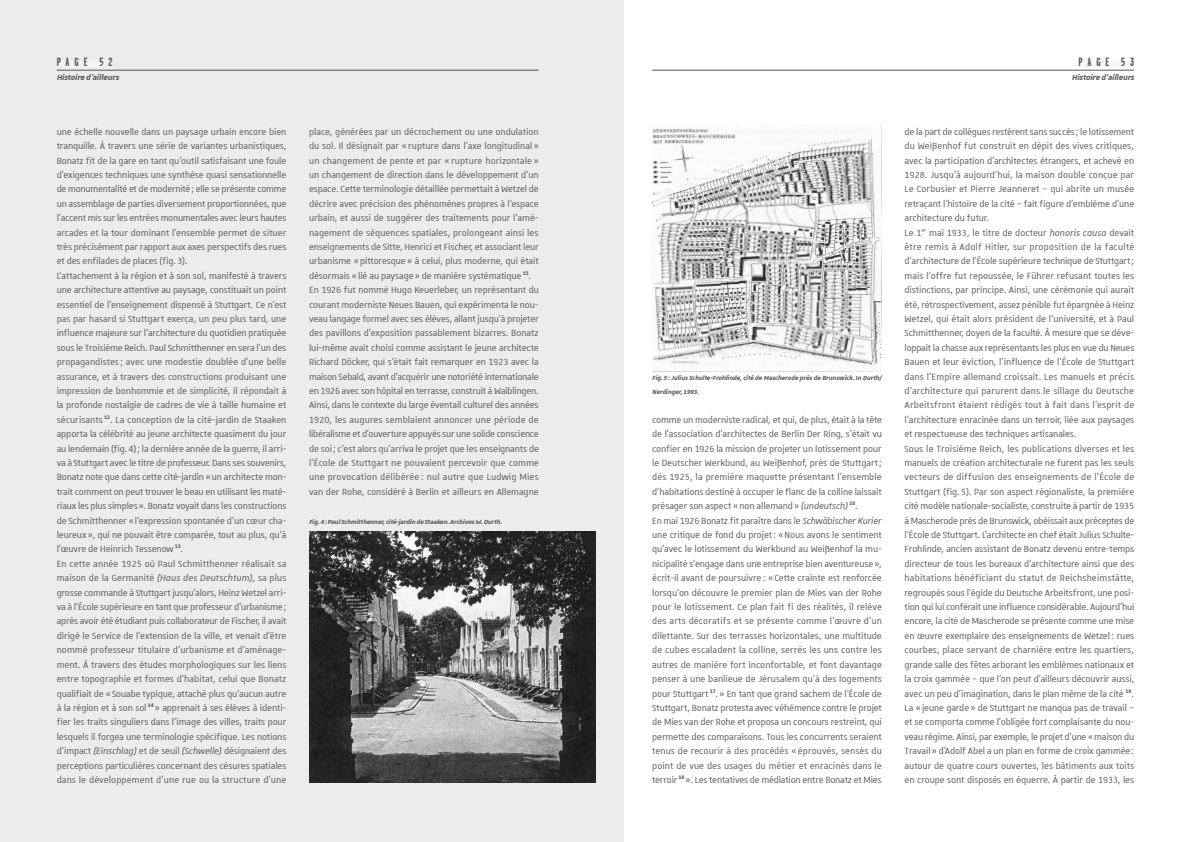
<style>
.page{position:relative;width:1191px;height:842px;background:#fff}
.page>*{position:absolute;margin:0;border:0;box-sizing:border-box;transform-origin:0 0}
.t1{font:12px/14.4px "Unistra A";letter-spacing:-.01em;color:#57585a;scale:.95 1}
.t2{font:700 12px "Garage Gothic";letter-spacing:.405em;color:#57585a}
.t3{font:italic 700 10px "Unistra A";color:#57585a}
.t4{font:italic 700 8px/14.4px "Unistra A";color:#57585a}
.s1{font-style:italic}
.s2{font-style:normal}
</style>
<div class="page">
<div style="left:0;top:0;width:624px;height:842px;background:#ececee"></div>
<hr style="left:57px;top:70px;width:482px;height:1px;background:#57585a">
<hr style="left:652px;top:70px;width:482px;height:1px;background:#57585a">
<svg style="left:57px;top:61px;width:50px;height:6px"></svg>
<svg style="left:1084px;top:61px;width:50px;height:6px"></svg>
<img style="left:309px;top:531px;width:286px;height:252px">
<img style="left:652px;top:124px;width:230px;height:241px">
<p class="t2" style="left:57px;top:56px;width:57px">PAGE 52</p>
<p class="t2" style="left:1078px;top:56px;width:57px">PAGE 53</p>
<p class="t3" style="left:57px;top:72px;width:66px">Histoire d’ailleurs</p>
<p class="t1" style="left:57px;top:124px;width:243px">une échelle nouvelle dans un paysage urbain encore bien tranquille. À travers une série de variantes urbanistiques, Bonatz fit de la gare en tant qu’outil satisfaisant une foule d’exigences techniques une synthèse quasi sensationnelle de monumentalité et de modernité; elle se présente comme un assemblage de parties diversement proportionnées, que l’accent mis sur les entrées monumentales avec leurs hautes arcades et la tour dominant l’ensemble permet de situer très précisément par rapport aux axes perspectifs des rues et des enfilades de places (fig.3).<br>L’attachement à la région et à son sol, manifesté à travers une architecture attentive au paysage, constituait un point essentiel de l’enseignement dispensé à Stuttgart. Ce n’est pas par hasard si Stuttgart exerça, un peu plus tard, une influence majeure sur l’architecture du quotidien pratiquée sous le Troisième Reich. Paul Schmitthenner en sera l’un des propagandistes; avec une modestie doublée d’une belle assurance, et à travers des constructions produisant une impression de bonhommie et de simplicité, il répondait à la profonde nostalgie de cadres de vie à taille humaine et sécurisants <sup>12</sup>. La conception de la cité-jardin de Staaken apporta la célébrité au jeune architecte quasiment du jour au lendemain (fig.4); la dernière année de la guerre, il arri&shy;va à Stuttgart avec le titre de professeur. Dans ses souvenirs, Bonatz note que dans cette cité-jardin «un architecte mon&shy;trait comment on peut trouver le beau en utilisant les maté&shy;riaux les plus simples». Bonatz voyait dans les constructions de Schmitthenner «l’expression spontanée d’un cœur cha&shy;leureux», qui ne pouvait être comparée, tout au plus, qu’à l’œuvre de Heinrich Tessenow <sup>13</sup>.<br>En cette année 1925 où Paul Schmitthenner réalisait sa maison de la Germanité <span class="s1">(Haus des Deutschtum)</span>, sa plus grosse commande à Stuttgart jusqu’alors, Heinz Wetzel arri&shy;va à l’École supérieure en tant que professeur d’urbanisme; après avoir été étudiant puis collaborateur de Fischer, il avait dirigé le Service de l’extension de la ville, et venait d’être nommé professeur titulaire d’urbanisme et d’aménage&shy;ment. À travers des études morphologiques sur les liens entre topographie et formes d’habitat, celui que Bonatz qualifiait de «Souabe typique, attaché plus qu’aucun autre à la région et à son sol <sup>14</sup> » apprenait à ses élèves à identi&shy;fier les traits singuliers dans l’image des villes, traits pour lesquels il forgea une terminologie spécifique. Les notions d’impact <span class="s1">(Einschlag)</span> et de seuil <span class="s1">(Schwelle)</span> désignaient des perceptions particulières concernant des césures spatiales dans le développement d’une rue ou la structure d’une</p>
<p class="t1" style="left:309px;top:124px;width:243px">place, générées par un décrochement ou une ondulation du sol. Il désignait par « rupture dans l’axe longitudinal » un changement de pente et par « rupture horizontale » un changement de direction dans le développement d’un espace. Cette terminologie détaillée permettait à Wetzel de décrire avec précision des phénomènes propres à l’espace urbain, et aussi de suggérer des traitements pour l’amé&shy;nagement de séquences spatiales, prolongeant ainsi les enseignements de Sitte, Henrici et Fischer, et associant leur urbanisme «pittoresque» à celui, plus moderne, qui était désormais «lié au paysage» de manière systématique <sup>15</sup>.<br>En 1926 fut nommé Hugo Keuerleber, un représentant du courant moderniste Neues Bauen, qui expérimenta le nou&shy;veau langage formel avec ses élèves, allant jusqu’à projeter des pavillons d’exposition passablement bizarres. Bonatz lui-même avait choisi comme assistant le jeune architecte Richard Döcker, qui s’était fait remarquer en 1923 avec la maison Sebald, avant d’acquérir une notoriété internationale en 1926 avec son hôpital en terrasse, construit à Waiblingen.<br>Ainsi, dans le contexte du large éventail culturel des années 1920, les augures semblaient annoncer une période de libéralisme et d’ouverture appuyés sur une solide conscience de soi; c’est alors qu’arriva le projet que les enseignants de l’École de Stuttgart ne pouvaient percevoir que comme une provocation délibérée : nul autre que Ludwig Mies van der Rohe, considéré à Berlin et ailleurs en Allemagne</p>
<p class="t4" style="left:309px;top:514px;width:196px">Fig.4:PaulSchmitthenner,cité-jardin de Staaken.ArchivesW.Durth.</p>
<p class="t4" style="left:652px;top:370px;width:233px">Fig.5:JuliusSchulte-Frohlinde,cité de Mascherode prèsde Brunswick.<span class="s2">I n</span> Durth/<br>Nerdinger,1993.</p>
<p class="t1" style="left:652px;top:412px;width:243px">comme un moderniste radical, et qui, de plus, était à la tête de l’association d’architectes de Berlin Der Ring, s’était vu confier en 1926 la mission de projeter un lotissement pour le Deutscher Werkbund, au Weißenhof, près de Stuttgart; dès 1925, la première maquette présentant l’ensemble d’habitations destiné à occuper le flanc de la colline laissait présager son aspect «non allemand» <span class="s1">(undeutsch)</span> <sup>16</sup>.<br>En mai 1926 Bonatz fit paraître dans le <span class="s1">Schwäbischer Kurier </span>une critique de fond du projet: «Nous avons le sentiment qu’avec le lotissement du Werkbund au Weißenhof la mu&shy;nicipalité s’engage dans une entreprise bien aventureuse», écrit-il avant de poursuivre : « Cette crainte est renforcée lorsqu’on découvre le premier plan de Mies van der Rohe pour le lotissement. Ce plan fait fi des réalités, il relève des arts décoratifs et se présente comme l’œuvre d’un dilettante. Sur des terrasses horizontales, une multitude de cubes escaladent la colline, serrés les uns contre les autres de manière fort inconfortable, et font davantage penser à une banlieue de Jérusalem qu’à des logements pour Stuttgart <sup>17</sup>.» En tant que grand sachem de l’École de Stuttgart, Bonatz protesta avec véhémence contre le projet de Mies van der Rohe et proposa un concours restreint, qui permette des comparaisons. Tous les concurrents seraient tenus de recourir à des procédés « éprouvés, sensés du point de vue des usages du métier et enracinés dans le terroir <sup>18</sup> ». Les tentatives de médiation entre Bonatz et Mies</p>
<p class="t3" style="left:1072px;top:72px;width:66px">Histoire d’ailleurs</p>
<p class="t1" style="left:904px;top:124px;width:243px">de la part de collègues restèrent sans succès; le lotissement du Weißenhof fut construit en dépit des vives critiques, avec la participation d’architectes étrangers, et achevé en 1928. Jusqu’à aujourd’hui, la maison double conçue par Le Corbusier et Pierre Jeanneret – qui abrite un musée retraçant l’histoire de la cité – fait figure d’emblème d’une architecture du futur.<br>Le 1<sup>er</sup> mai 1933, le titre de docteur <span class="s1">honoris causa</span> devait être remis à Adolf Hitler, sur proposition de la faculté d’architecture de l’École supérieure technique de Stuttgart; mais l’offre fut repoussée, le Führer refusant toutes les distinctions, par principe. Ainsi, une cérémonie qui aurait été, rétrospectivement, assez pénible fut épargnée à Heinz Wetzel, qui était alors président de l’université, et à Paul Schmitthenner, doyen de la faculté. À mesure que se déve&shy;loppait la chasse aux représentants les plus en vue du Neues Bauen et leur éviction, l’influence de l’École de Stuttgart dans l’Empire allemand croissait. Les manuels et précis d’architecture qui parurent dans le sillage du Deutsche Arbeitsfront étaient rédigés tout à fait dans l’esprit de l’architecture enracinée dans un terroir, liée aux paysages et respectueuse des techniques artisanales.<br>Sous le Troisième Reich, les publications diverses et les manuels de création architecturale ne furent pas les seuls vecteurs de diffusion des enseignements de l’École de Stuttgart (fig. 5). Par son aspect régionaliste, la première cité modèle nationale-socialiste, construite à partir de 1935 à Mascherode près de Brunswick, obéissait aux préceptes de l’École de Stuttgart. L’architecte en chef était Julius Schulte-Frohlinde, ancien assistant de Bonatz devenu entre-temps directeur de tous les bureaux d’architecture ainsi que des habitations bénéficiant du statut de Reichsheimstätte, regroupés sous l’égide du Deutsche Arbeitsfront, une posi&shy;tion qui lui conférait une influence considérable. Aujourd’hui encore, la cité de Mascherode se présente comme une mise en œuvre exemplaire des enseignements de Wetzel : rues courbes, place servant de charnière entre les quartiers, grande salle des fêtes arborant les emblèmes nationaux et la croix gammée – que l’on peut d’ailleurs découvrir aussi, avec un peu d’imagination, dans le plan même de la cité <sup>19</sup>.<br>La «jeune garde» de Stuttgart ne manqua pas de travail – et se comporta comme l’obligée fort complaisante du nou&shy;veau régime. Ainsi, par exemple, le projet d’une «maison du Travail» d’Adolf Abel a un plan en forme de croix gammée : autour de quatre cours ouvertes, les bâtiments aux toits en croupe sont disposés en équerre. À partir de 1933, les</p>
</div>
